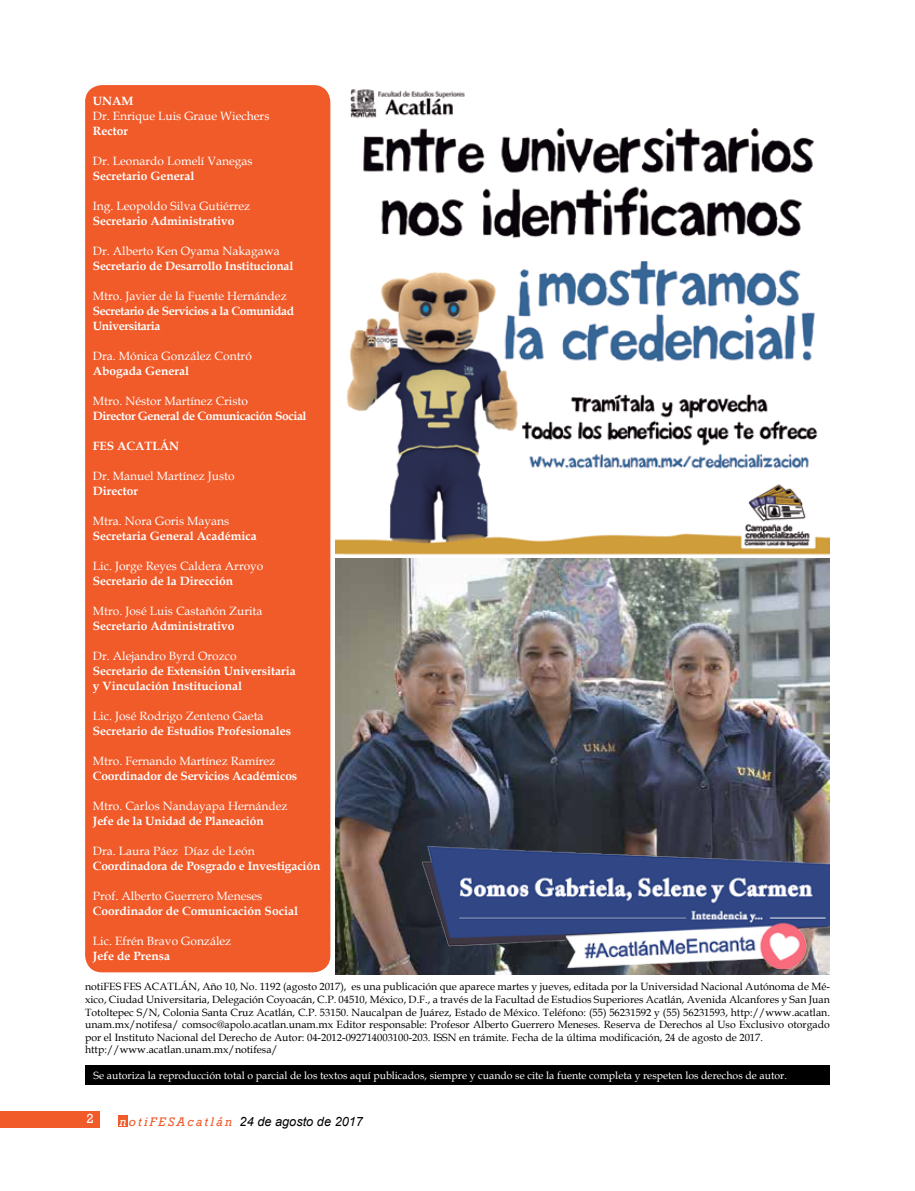
<style>
.page{position:relative;width:915px;height:1191px;background:#fff}
.page>*{position:absolute;margin:0;border:0;box-sizing:border-box;transform-origin:0 0}
.t1{font:13.5px "Rockwell";color:#fff}
.t2{font:italic 12.75px "Arial";color:#000}
.t3{font:12px "Book Antiqua";color:#fff}
.t4{font:700 12px/15px "Book Antiqua";color:#fff}
.t5{font:700 12px/15px "Book Antiqua";letter-spacing:-.03em;color:#fff}
.t6{font:10.5px/12.6px "Book Antiqua";color:#000101}
.t7{font:10.5px "Book Antiqua";color:#fff}
.s1{font-family:"Rockwell";color:#fff}
.s2{font-family:"Rockwell";color:#f15a29}
</style>
<div class="page">
<div style="left:85px;top:85px;width:245px;height:887px;background:#f15a29;border-radius:17px"></div>
<div style="left:85px;top:1065px;width:744px;height:19px;background:#000"></div>
<div style="left:0;top:1110px;width:100px;height:17px;background:#f15a29"></div>
<div style="left:118px;top:1115px;width:10px;height:12px;background:#f15a29"></div>
<img style="left:336px;top:89px;width:493px;height:885px">
<img style="left:422px;top:846px;width:407px;height:122px">
<p class="t4" style="left:93px;top:94px;width:42px">UNAM</p>
<p class="t3" style="left:93px;top:109px;width:178px">Dr. Enrique Luis Graue Wiechers</p>
<p class="t4" style="left:93px;top:124px;width:37px">Rector</p>
<p class="t3" style="left:93px;top:154px;width:161px">Dr. Leonardo Lomelí Vanegas</p>
<p class="t4" style="left:93px;top:169px;width:103px">Secretario General</p>
<p class="t3" style="left:93px;top:199px;width:159px">Ing. Leopoldo Silva Gutiérrez</p>
<p class="t4" style="left:93px;top:214px;width:143px">Secretario Administrativo</p>
<p class="t3" style="left:93px;top:244px;width:188px">Dr. Alberto Ken Oyama Nakagawa</p>
<p class="t4" style="left:93px;top:259px;width:202px">Secretario de Desarrollo Institucional</p>
<p class="t3" style="left:93px;top:289px;width:195px">Mtro. Javier de la Fuente Hernández</p>
<p class="t5" style="left:93px;top:304px;width:202px">Secretario de Servicios a la Comunidad<br>Universitaria</p>
<p class="t3" style="left:93px;top:349px;width:160px">Dra. Mónica González Contró</p>
<p class="t4" style="left:93px;top:364px;width:98px">Abogada General</p>
<p class="t3" style="left:93px;top:394px;width:157px">Mtro. Néstor Martínez Cristo</p>
<p class="t5" style="left:93px;top:409px;width:215px">Director General de Comunicación Social</p>
<p class="t4" style="left:93px;top:439px;width:88px">FES ACATLÁN</p>
<p class="t3" style="left:93px;top:469px;width:143px">Dr. Manuel Martínez Justo</p>
<p class="t4" style="left:93px;top:484px;width:47px">Director</p>
<p class="t3" style="left:93px;top:514px;width:138px">Mtra. Nora Goris Mayans</p>
<p class="t4" style="left:93px;top:529px;width:165px">Secretaria General Académica</p>
<p class="t3" style="left:93px;top:559px;width:172px">Lic. Jorge Reyes Caldera Arroyo</p>
<p class="t4" style="left:93px;top:574px;width:142px">Secretario de la Dirección</p>
<p class="t3" style="left:93px;top:604px;width:171px">Mtro. José Luis Castañón Zurita</p>
<p class="t4" style="left:93px;top:619px;width:143px">Secretario Administrativo</p>
<p class="t3" style="left:93px;top:649px;width:145px">Dr. Alejandro Byrd Orozco</p>
<p class="t4" style="left:93px;top:664px;width:204px">Secretario de Extensión Universitaria y Vinculación Institucional</p>
<p class="t3" style="left:93px;top:709px;width:172px">Lic. José Rodrigo Zenteno Gaeta</p>
<p class="t4" style="left:93px;top:724px;width:200px">Secretario de Estudios Profesionales</p>
<p class="t3" style="left:93px;top:754px;width:184px">Mtro. Fernando Martínez Ramírez</p>
<p class="t4" style="left:93px;top:769px;width:206px">Coordinador de Servicios Académicos</p>
<p class="t3" style="left:93px;top:799px;width:196px">Mtro. Carlos Nandayapa Hernández</p>
<p class="t4" style="left:93px;top:814px;width:172px">Jefe de la Unidad de Planeación</p>
<p class="t3" style="left:93px;top:844px;width:163px">Dra. Laura Páez Díaz de León</p>
<p class="t4" style="left:93px;top:859px;width:229px">Coordinadora de Posgrado e Investigación</p>
<p class="t3" style="left:93px;top:889px;width:171px">Prof. Alberto Guerrero Meneses</p>
<p class="t4" style="left:93px;top:904px;width:206px">Coordinador de Comunicación Social</p>
<p class="t3" style="left:93px;top:934px;width:140px">Lic. Efrén Bravo González</p>
<p class="t4" style="left:93px;top:949px;width:79px">Jefe de Prensa</p>
<p class="t6" style="left:85px;top:980px;width:746px">notiFES FES ACATLÁN, Año 10, No. 1192 (agosto 2017), es una publicación que aparece martes y jueves, editada por la Universidad Nacional Autónoma de Mé&shy;xico, Ciudad Universitaria, Delegación Coyoacán, C.P. 04510, México, D.F., a través de la Facultad de Estudios Superiores Acatlán, Avenida Alcanfores y San Juan Totoltepec S/N, Colonia Santa Cruz Acatlán, C.P. 53150. Naucalpan de Juárez, Estado de México. Teléfono: (55) 56231592 y (55) 56231593, http://www.acatlan. unam.mx/notifesa/ comsoc@apolo.acatlan.unam.mx Editor responsable: Profesor Alberto Guerrero Meneses. Reserva de Derechos al Uso Exclusivo otorgado por el Instituto Nacional del Derecho de Autor: 04-2012-092714003100-203. ISSN en trámite. Fecha de la última modificación, 24 de agosto de 2017. http://www.acatlan.unam.mx/notifesa/</p>
<p class="t7" style="left:94px;top:1069px;width:694px">Se autoriza la reproducción total o parcial de los textos aquí publicados, siempre y cuando se cite la fuente completa y respeten los derechos de autor.</p>
<p class="t1" style="left:87px;top:1110px;width:9px">2</p>
<p class="t2" style="left:119px;top:1114px;width:245px"><span class="s1">n</span><span class="s2">otiFESAcatlán</span> 24 de agosto de 2017</p>
</div>
